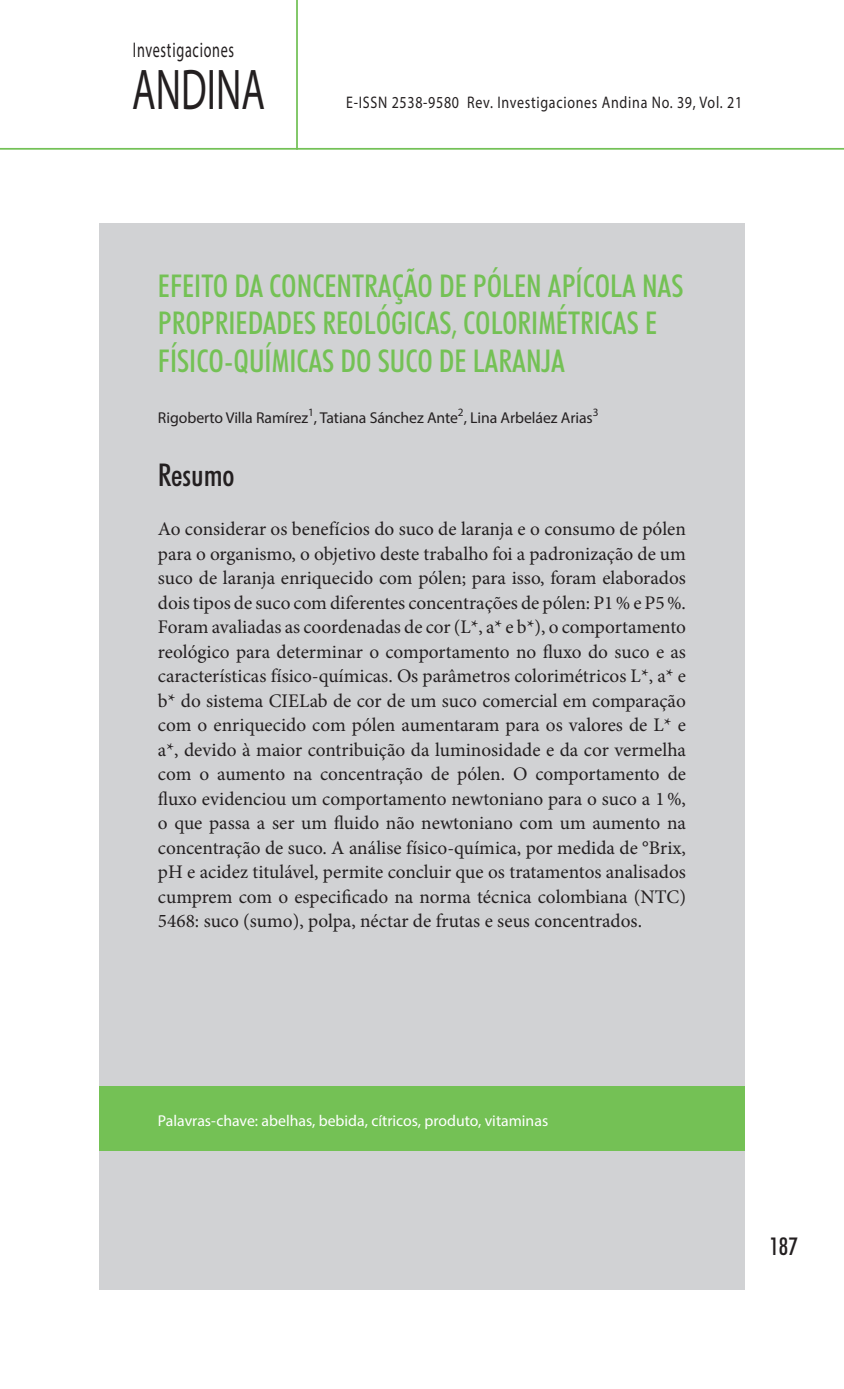
<style>
.page{position:relative;width:844px;height:1389px;background:#fff}
.page>*{position:absolute;margin:0;border:0;box-sizing:border-box;transform-origin:0 0}
.t1{font:57.75px "Myriad Pro";color:#231f20;scale:.67 1}
.t2{font:500 condensed 31.5px/37.8px "Futura BT";color:#74c155}
.t3{font:500 condensed 31.5px "Futura BT";color:#231f20}
.t4{font:500 condensed 24.5px "Futura BT";color:#231f20}
.t5{font:21.18px "Myriad Pro";letter-spacing:.05em;color:#231f20;scale:.67 1}
.t6{font:19.25px/24.5px "Minion Pro";color:#231f20;text-align:justify}
.t7{font:16.8px "Myriad Pro";letter-spacing:.05em;color:#231f20;scale:.83 1}
.t8{font:15.75px "Myriad Pro";letter-spacing:-.005em;color:#231f20}
.t9{font:15.75px "Myriad Pro";color:#fff}
</style>
<div class="page">
<hr style="left:0;top:148px;width:843px;height:2px;background:#73c157">
<hr style="left:296px;top:0;width:2px;height:150px;background:#73c157">
<div style="left:99px;top:223px;width:645px;height:1067px;background:#d1d2d4"></div>
<div style="left:99px;top:1086px;width:645px;height:65px;background:#74c155"></div>
<p class="t5" style="left:133px;top:37px;width:153px">Investigaciones</p>
<h1 class="t1" style="left:132px;top:54px;width:199px">ANDINA</h1>
<p class="t7" style="left:346px;top:92px;width:478px">E-ISSN 2538-9580 Rev. Investigaciones Andina No. 39, Vol. 21</p>
<h2 class="t2" style="left:158px;top:266px;width:527px">EFEITO DA CONCENTRAÇÃO DE PÓLEN APÍCOLA NAS<br>PROPRIEDADES REOLÓGICAS, COLORIMÉTRICAS E<br>FÍSICO-QUÍMICAS DO SUCO DE LARANJA</h2>
<p class="t8" style="left:158px;top:408px;width:442px">Rigoberto Villa Ramírez<sup>1</sup>, Tatiana Sánchez Ante<sup>2</sup>, Lina Arbeláez Arias<sup>3</sup></p>
<h2 class="t3" style="left:158px;top:455px;width:78px">Resumo</h2>
<p class="t6" style="left:158px;top:517px;width:529px">Ao considerar os benefícios do suco de laranja e o consumo de pólen para o organismo, o objetivo deste trabalho foi a padronização de um suco de laranja enriquecido com pólen; para isso, foram elaborados dois tipos de suco com diferentes concentrações de pólen: P1% e P5%.<br>Foram avaliadas as coordenadas de cor (L*, a* e b*), o comportamento reológico para determinar o comportamento no fluxo do suco e as características físico-químicas. Os parâmetros colorimétricos L*, a* e b* do sistema CIELab de cor de um suco comercial em comparação com o enriquecido com pólen aumentaram para os valores de L* e a*, devido à maior contribuição da luminosidade e da cor vermelha com o aumento na concentração de pólen. O comportamento de fluxo evidenciou um comportamento newtoniano para o suco a 1%, o que passa a ser um fluido não newtoniano com um aumento na concentração de suco. A análise físico-química, por medida de °Brix, pH e acidez titulável, permite concluir que os tratamentos analisados cumprem com o especificado na norma técnica colombiana (NTC)<br>5468: suco (sumo), polpa, néctar de frutas e seus concentrados.</p>
<p class="t9" style="left:158px;top:1111px;width:391px">Palavras-chave: abelhas, bebida, cítricos, produto, vitaminas</p>
<p class="t4" style="left:769px;top:1231px;width:30px">187</p>
</div>
